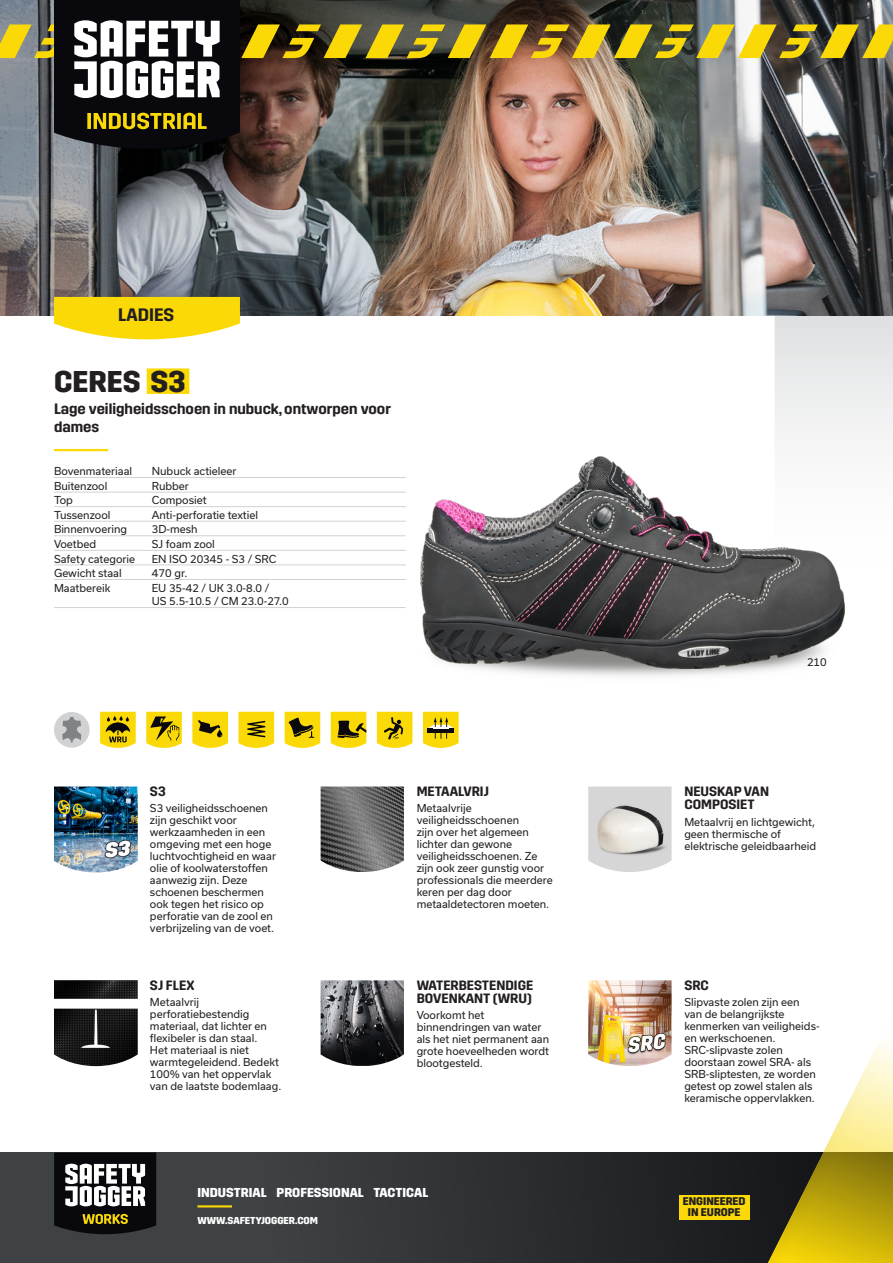
<style>
.page{position:relative;width:893px;height:1263px;background:#fff}
.page>*{position:absolute;margin:0;border:0;box-sizing:border-box;transform-origin:0 0}
.article_name_IND{font:700 30px "Trim";color:#231f20}
.category_tag_IND{font:600 18px "Trim";color:#231f20}
.t1{font:600 15px/18px "Trim";color:#231f20}
.feature_title{font:600 13.5px/13.5px "Trim";color:#231f20}
.t2{font:700 12.9px "Trim";color:#fff}
.t3{font:700 11.1px/10.9px "Trim";color:#231f20;text-align:center}
.feature_text{font:10.5px/12px "Usual";color:#231f20}
.specifications{font:10.5px/13.5px "Usual";color:#231f20}
.color{font:10.5px "Usual";color:#231f20}
.t4{font:700 10.05px "Trim";color:#fff}
</style>
<div class="page">
<svg style="left:0;top:1152px;width:749px;height:111px;background:#323437"></svg>
<div style="left:679px;top:1195px;width:70px;height:24px;background:#fad906"></div>
<hr style="left:197px;top:1205px;width:35px;height:2px;background:#fad906">
<svg style="left:775px;top:315px;width:118px;height:128px;fill:#eaebec"></svg>
<svg style="left:54px;top:1152px;width:102px;height:82px"></svg>
<div style="left:749px;top:976px;width:144px;height:287px;background:#231f20;opacity:.05"></div>
<img style="left:0;top:149px;width:893px;height:166px">
<img style="left:0;top:0;width:893px;height:149px">
<img style="left:421px;top:457px;width:424px;height:212px">
<div style="left:147px;top:368px;width:42px;height:26px;background:#fad906"></div>
<hr style="left:54px;top:449px;width:54px;height:2px;background:#fad906">
<hr style="left:54px;top:477px;width:352px;height:1px;background:#d1d2d4">
<hr style="left:54px;top:492px;width:352px;height:1px;background:#d1d2d4">
<hr style="left:54px;top:506px;width:352px;height:1px;background:#d1d2d4">
<hr style="left:54px;top:521px;width:352px;height:1px;background:#d1d2d4">
<hr style="left:54px;top:535px;width:352px;height:1px;background:#d1d2d4">
<hr style="left:54px;top:550px;width:352px;height:1px;background:#d1d2d4">
<hr style="left:54px;top:565px;width:352px;height:1px;background:#d1d2d4">
<hr style="left:54px;top:579px;width:352px;height:1px;background:#d1d2d4">
<hr style="left:54px;top:607px;width:352px;height:1px;background:#d1d2d4">
<img style="left:54px;top:786px;width:84px;height:86px">
<img style="left:321px;top:786px;width:83px;height:86px">
<img style="left:588px;top:786px;width:84px;height:86px">
<img style="left:54px;top:980px;width:84px;height:86px">
<img style="left:321px;top:980px;width:83px;height:86px">
<img style="left:588px;top:980px;width:84px;height:86px">
<div style="left:54px;top:712px;width:36px;height:36px;background:#d1d2d4;border-radius:50%"></div>
<svg style="left:62px;top:717px;width:19px;height:26px"></svg>
<svg style="left:146px;top:712px;width:36px;height:36px"></svg>
<svg style="left:192px;top:712px;width:36px;height:36px"></svg>
<svg style="left:238px;top:712px;width:36px;height:36px"></svg>
<svg style="left:285px;top:712px;width:35px;height:36px"></svg>
<svg style="left:331px;top:712px;width:35px;height:36px"></svg>
<svg style="left:377px;top:712px;width:35px;height:36px"></svg>
<svg style="left:100px;top:712px;width:36px;height:36px"></svg>
<svg style="left:423px;top:712px;width:36px;height:36px"></svg>
<svg style="left:54px;top:297px;width:186px;height:42px;background:#fadd22"></svg>
<p class="category_tag_IND" style="left:118px;top:305px;width:58px">LADIES</p>
<p class="article_name_IND" style="left:54px;top:364px;width:133px">CERES S3</p>
<p class="t1" style="left:54px;top:400px;width:339px">Lage veiligheidsschoen in nubuck, ontworpen voor dames</p>
<p class="specifications" style="left:54px;top:464px;width:80px">Bovenmateriaal</p>
<p class="specifications" style="left:152px;top:464px;width:86px">Nubuck actieleer</p>
<p class="specifications" style="left:54px;top:479px;width:55px">Buitenzool</p>
<p class="specifications" style="left:152px;top:479px;width:39px">Rubber</p>
<p class="specifications" style="left:54px;top:494px;width:20px">Top</p>
<p class="specifications" style="left:152px;top:494px;width:56px">Composiet</p>
<p class="specifications" style="left:54px;top:508px;width:58px">Tussenzool</p>
<p class="specifications" style="left:152px;top:508px;width:108px">Anti-perforatie textiel</p>
<p class="specifications" style="left:54px;top:523px;width:75px">Binnenvoering</p>
<p class="specifications" style="left:152px;top:523px;width:47px">3D-mesh</p>
<p class="specifications" style="left:54px;top:537px;width:44px">Voetbed</p>
<p class="specifications" style="left:152px;top:537px;width:65px">SJ foam zool</p>
<p class="specifications" style="left:54px;top:552px;width:83px">Safety categorie</p>
<p class="specifications" style="left:152px;top:552px;width:126px">EN ISO 20345 - S3 / SRC</p>
<p class="specifications" style="left:54px;top:566px;width:69px">Gewicht staal</p>
<p class="specifications" style="left:152px;top:566px;width:37px">470 gr.</p>
<p class="specifications" style="left:54px;top:581px;width:58px">Maatbereik</p>
<p class="specifications" style="left:152px;top:581px;width:138px">EU 35-42 / UK 3.0-8.0 /<br>US 5.5-10.5 / CM 23.0-27.0</p>
<p class="feature_title" style="left:150px;top:785px;width:17px">S3</p>
<p class="feature_text" style="left:150px;top:802px;width:128px">S3 veiligheidsschoenen zijn geschikt voor werkzaamheden in een omgeving met een hoge luchtvochtigheid en waar olie of koolwaterstoffen aanwezig zijn. Deze schoenen beschermen ook tegen het risico op perforatie van de zool en verbrijzeling van de voet.</p>
<p class="feature_title" style="left:150px;top:978px;width:46px">SJ FLEX</p>
<p class="feature_text" style="left:150px;top:996px;width:133px">Metaalvrij perforatiebestendig materiaal, dat lichter en flexibeler is dan staal.<br>Het materiaal is niet warmtegeleidend. Bedekt<br>100% van het oppervlak van de laatste bodemlaag.</p>
<p class="feature_title" style="left:417px;top:785px;width:74px">METAALVRIJ</p>
<p class="feature_text" style="left:417px;top:802px;width:137px">Metaalvrije veiligheidsschoenen<br>zijn over het algemeen lichter dan gewone veiligheidsschoenen. Ze zijn ook zeer gunstig voor professionals die meerdere keren per dag door metaaldetectoren moeten.</p>
<p class="feature_title" style="left:417px;top:978px;width:118px">WATERBESTENDIGE<br>BOVENKANT (WRU)</p>
<p class="feature_text" style="left:417px;top:1009px;width:134px">Voorkomt het binnendringen van water als het niet permanent aan grote hoeveelheden wordt blootgesteld.</p>
<p class="t2" style="left:197px;top:1185px;width:232px">INDUSTRIAL PROFESSIONAL TACTICAL</p>
<p class="t4" style="left:197px;top:1214px;width:122px">WWW.SAFETYJOGGER.COM</p>
<p class="color" style="left:807px;top:656px;width:21px">210</p>
<p class="feature_title" style="left:684px;top:785px;width:86px">NEUSKAP VAN<br>COMPOSIET</p>
<p class="feature_text" style="left:684px;top:816px;width:133px">Metaalvrij en lichtgewicht, geen thermische of elektrische geleidbaarheid</p>
<p class="feature_title" style="left:684px;top:978px;width:26px">SRC</p>
<p class="feature_text" style="left:684px;top:996px;width:137px">Slipvaste zolen zijn een van de belangrijkste kenmerken van veiligheids&shy;en werkschoenen.<br>SRC-slipvaste zolen doorstaan zowel SRA- als<br>SRB-sliptesten, ze worden getest op zowel stalen als keramische oppervlakken.</p>
<p class="t3" style="left:683px;top:1196px;width:64px">ENGINEERED<br>IN EUROPE</p>
</div>
